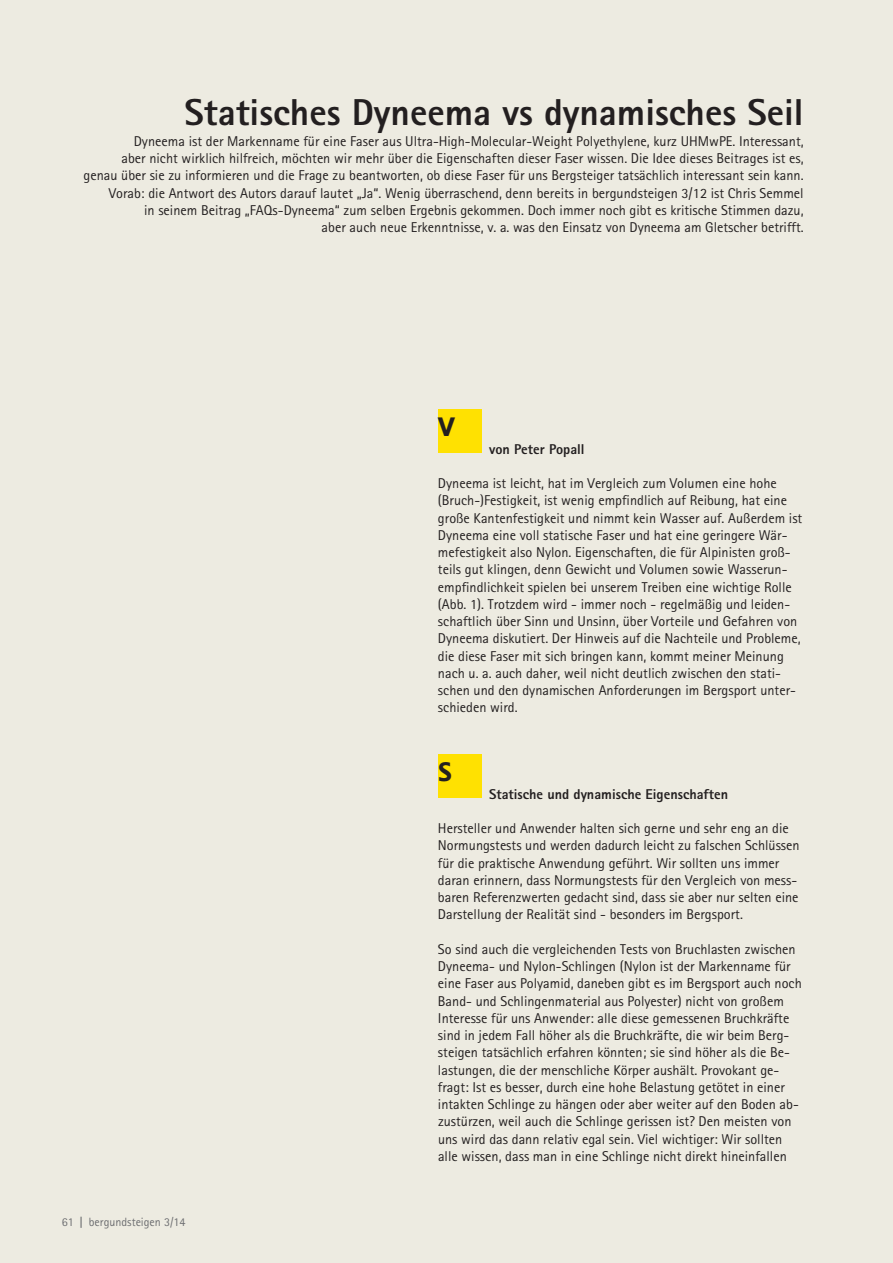
<style>
.page{position:relative;width:893px;height:1263px;background:#fff}
.page>*{position:absolute;margin:0;border:0;box-sizing:border-box;transform-origin:0 0}
.t1{font:800 39px "Agfa Rotis Sans Serif";color:#231f20}
.t2{font:800 37.5px "Agfa Rotis Sans Serif";color:#231f20}
.t3{font:14.25px/17.2px "Agfa Rotis Sans Serif";color:#231f20}
.t4{font:800 14.25px "Agfa Rotis Sans Serif";color:#231f20}
.t5{font:12px "Agfa Rotis Sans Serif";color:#6c6d70}
</style>
<div class="page">
<div style="left:438px;top:409px;width:44px;height:44px;background:#ffe101"></div>
<div style="left:438px;top:754px;width:44px;height:44px;background:#ffe101"></div>
<h2 class="t2" style="left:184px;top:99px;width:621px">Statisches Dyneema vs dynamisches Seil</h2>
<p class="t3" style="left:83px;top:134px;width:722px;text-align:right">Dyneema ist der Markenname für eine Faser aus Ultra-High-Molecular-Weight Polyethylene, kurz UHMwPE. Interessant,<br>aber nicht wirklich hilfreich, möchten wir mehr über die Eigenschaften dieser Faser wissen. Die Idee dieses Beitrages ist es,<br>genau über sie zu informieren und die Frage zu beantworten, ob diese Faser für uns Bergsteiger tatsächlich interessant sein kann.<br>Vorab: die Antwort des Autors darauf lautet „Ja“. Wenig überraschend, denn bereits in bergundsteigen 3/12 ist Chris Semmel<br>in seinem Beitrag „FAQs-Dyneema“ zum selben Ergebnis gekommen. Doch immer noch gibt es kritische Stimmen dazu,<br>aber auch neue Erkenntnisse, v. a. was den Einsatz von Dyneema am Gletscher betrifft.</p>
<h1 class="t1" style="left:438px;top:409px;width:19px">v</h1>
<p class="t4" style="left:489px;top:444px;width:97px">von Peter Popall</p>
<p class="t3" style="left:438px;top:476px;width:366px">Dyneema ist leicht, hat im Vergleich zum Volumen eine hohe (Bruch-)Festigkeit, ist wenig empfindlich auf Reibung, hat eine große Kantenfestigkeit und nimmt kein Wasser auf. Außerdem ist Dyneema eine voll statische Faser und hat eine geringere Wär&shy;mefestigkeit also Nylon. Eigenschaften, die für Alpinisten groß&shy;teils gut klingen, denn Gewicht und Volumen sowie Wasserun&shy;empfindlichkeit spielen bei unserem Treiben eine wichtige Rolle (Abb. 1). Trotzdem wird - immer noch - regelmäßig und leiden&shy;schaftlich über Sinn und Unsinn, über Vorteile und Gefahren von Dyneema diskutiert. Der Hinweis auf die Nachteile und Probleme, die diese Faser mit sich bringen kann, kommt meiner Meinung nach u. a. auch daher, weil nicht deutlich zwischen den stati&shy;schen und den dynamischen Anforderungen im Bergsport unter&shy;schieden wird.</p>
<h1 class="t1" style="left:438px;top:754px;width:16px">s</h1>
<p class="t5" style="left:62px;top:1217px;width:125px">61 ❘ bergundsteigen 3/14</p>
<p class="t4" style="left:489px;top:789px;width:241px">Statische und dynamische Eigenschaften</p>
<p class="t3" style="left:438px;top:821px;width:363px">Hersteller und Anwender halten sich gerne und sehr eng an die Normungstests und werden dadurch leicht zu falschen Schlüssen für die praktische Anwendung geführt. Wir sollten uns immer daran erinnern, dass Normungstests für den Vergleich von mess&shy;baren Referenzwerten gedacht sind, dass sie aber nur selten eine Darstellung der Realität sind - besonders im Bergsport.</p>
<p class="t3" style="left:438px;top:942px;width:365px">So sind auch die vergleichenden Tests von Bruchlasten zwischen Dyneema- und Nylon-Schlingen (Nylon ist der Markenname für eine Faser aus Polyamid, daneben gibt es im Bergsport auch noch Band- und Schlingenmaterial aus Polyester) nicht von großem Interesse für uns Anwender: alle diese gemessenen Bruchkräfte sind in jedem Fall höher als die Bruchkräfte, die wir beim Berg&shy;steigen tatsächlich erfahren könnten; sie sind höher als die Be&shy;lastungen, die der menschliche Körper aushält. Provokant ge&shy;fragt: Ist es besser, durch eine hohe Belastung getötet in einer intakten Schlinge zu hängen oder aber weiter auf den Boden ab&shy;zustürzen, weil auch die Schlinge gerissen ist? Den meisten von uns wird das dann relativ egal sein. Viel wichtiger: Wir sollten alle wissen, dass man in eine Schlinge nicht direkt hineinfallen</p>
</div>
